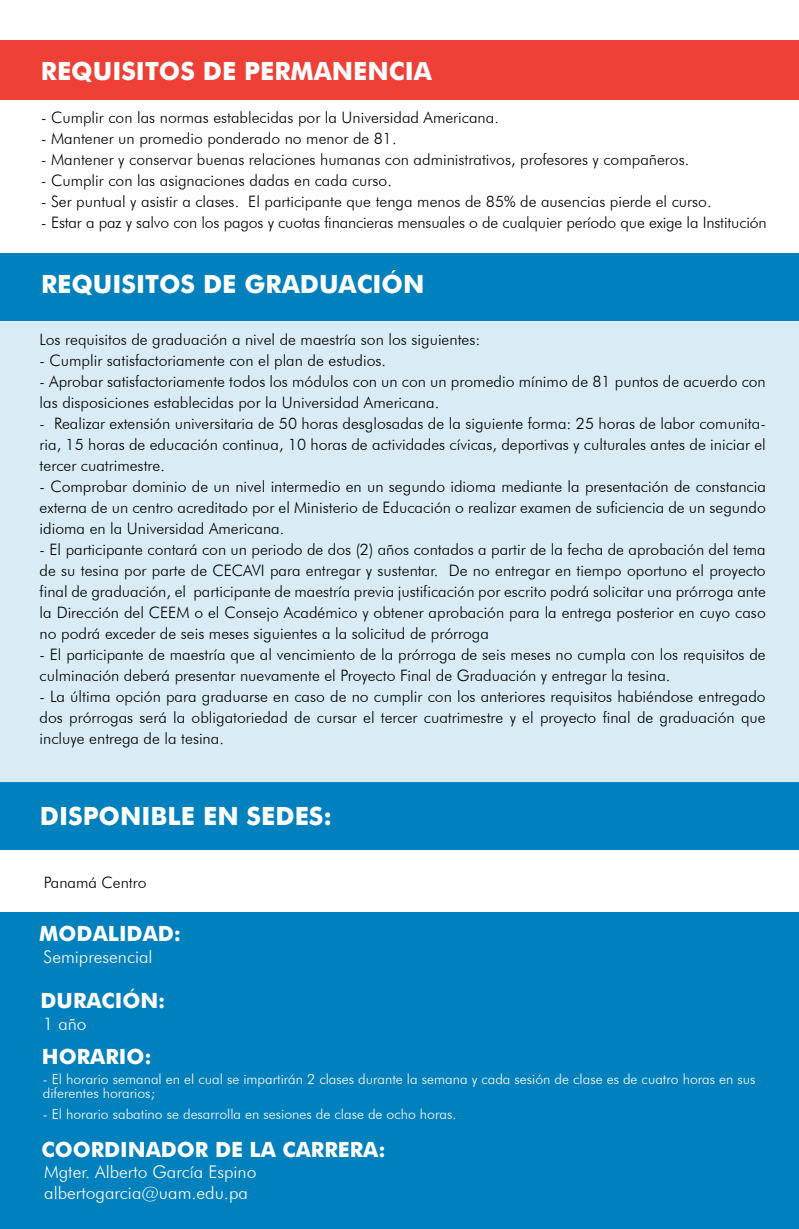
<style>
.page{position:relative;width:799px;height:1229px;background:#fff}
.page>*{position:absolute;margin:0;border:0;box-sizing:border-box;transform-origin:0 0}
.t1{font:700 25.03px "Futura";color:#fff}
.t2{font:700 21px "Futura";color:#fff}
.t3{font:300 17.5px/21px "Futura BT";color:#fff}
.t4{font:300 15.75px/21px "Futura BT";color:#000;text-align:justify}
.t5{font:300 14px/14px "Futura BT";color:#fff}
</style>
<div class="page">
<div style="left:0;top:313px;width:798px;height:471px;background:#d9ecf5"></div>
<div style="left:0;top:782px;width:798px;height:68px;background:#0080bc"></div>
<div style="left:0;top:40px;width:798px;height:59px;background:#ee4036"></div>
<div style="left:0;top:253px;width:798px;height:67px;background:#0080bc"></div>
<div style="left:0;top:912px;width:798px;height:317px;background:#0080bc"></div>
<h1 class="t1" style="left:41px;top:53px;width:392px">REQUISITOS DE PERMANENCIA</h1>
<p class="t4" style="left:41px;top:106px;width:459px">- Cumplir con las normas establecidas por la Universidad Americana.</p>
<p class="t4" style="left:41px;top:127px;width:357px">- Mantener un promedio ponderado no menor de 81.</p>
<p class="t4" style="left:41px;top:148px;width:649px">- Mantener y conservar buenas relaciones humanas con administrativos, profesores y compañeros.</p>
<p class="t4" style="left:41px;top:169px;width:352px">- Cumplir con las asignaciones dadas en cada curso.</p>
<p class="t4" style="left:41px;top:190px;width:671px">- Ser puntual y asistir a clases. El participante que tenga menos de 85% de ausencias pierde el curso.</p>
<p class="t4" style="left:41px;top:211px;width:726px">- Estar a paz y salvo con los pagos y cuotas financieras mensuales o de cualquier período que exige la Institución</p>
<h1 class="t1" style="left:41px;top:266px;width:385px">REQUISITOS DE GRADUACIÓN</h1>
<p class="t4" style="left:40px;top:329px;width:442px">Los requisitos de graduación a nivel de maestría son los siguientes:</p>
<p class="t4" style="left:40px;top:350px;width:348px">- Cumplir satisfactoriamente con el plan de estudios.</p>
<p class="t4" style="left:40px;top:371px;width:727px">- Aprobar satisfactoriamente todos los módulos con un con un promedio mínimo de 81 puntos de acuerdo con las disposiciones establecidas por la Universidad Americana.</p>
<p class="t4" style="left:40px;top:413px;width:727px">- Realizar extensión universitaria de 50 horas desglosadas de la siguiente forma: 25 horas de labor comunita&shy;ria, 15 horas de educación continua, 10 horas de actividades cívicas, deportivas y culturales antes de iniciar el tercer cuatrimestre.</p>
<p class="t4" style="left:40px;top:476px;width:727px">- Comprobar dominio de un nivel intermedio en un segundo idioma mediante la presentación de constancia externa de un centro acreditado por el Ministerio de Educación o realizar examen de suficiencia de un segundo idioma en la Universidad Americana.</p>
<p class="t4" style="left:40px;top:539px;width:727px">- El participante contará con un periodo de dos (2) años contados a partir de la fecha de aprobación del tema de su tesina por parte de CECAVI para entregar y sustentar. De no entregar en tiempo oportuno el proyecto final de graduación, el participante de maestría previa justificación por escrito podrá solicitar una prórroga ante la Dirección del CEEM o el Consejo Académico y obtener aprobación para la entrega posterior en cuyo caso no podrá exceder de seis meses siguientes a la solicitud de prórroga</p>
<p class="t4" style="left:40px;top:644px;width:727px">- El participante de maestría que al vencimiento de la prórroga de seis meses no cumpla con los requisitos de culminación deberá presentar nuevamente el Proyecto Final de Graduación y entregar la tesina.</p>
<p class="t4" style="left:40px;top:686px;width:727px">- La última opción para graduarse en caso de no cumplir con los anteriores requisitos habiéndose entregado dos prórrogas será la obligatoriedad de cursar el tercer cuatrimestre y el proyecto final de graduación que incluye entrega de la tesina.</p>
<h1 class="t1" style="left:40px;top:798px;width:294px">DISPONIBLE EN SEDES:</h1>
<p class="t4" style="left:44px;top:872px;width:104px">Panamá Centro</p>
<h2 class="t2" style="left:39px;top:918px;width:143px">MODALIDAD:</h2>
<p class="t3" style="left:44px;top:946px;width:110px">Semipresencial</p>
<h2 class="t2" style="left:40px;top:985px;width:126px">DURACIÓN:</h2>
<p class="t3" style="left:43px;top:1013px;width:45px">1 año</p>
<h2 class="t2" style="left:42px;top:1041px;width:111px">HORARIO:</h2>
<p class="t5" style="left:43px;top:1072px;width:714px">- El horario semanal en el cual se impartirán 2 clases durante la semana y cada sesión de clase es de cuatro horas en sus diferentes horarios;</p>
<p class="t5" style="left:43px;top:1107px;width:415px">- El horario sabatino se desarrolla en sesiones de clase de ocho horas.</p>
<h2 class="t2" style="left:41px;top:1134px;width:345px">COORDINADOR DE LA CARRERA:</h2>
<p class="t3" style="left:44px;top:1160px;width:214px">Mgter. Alberto García Espino albertogarcia@uam.edu.pa</p>
</div>
